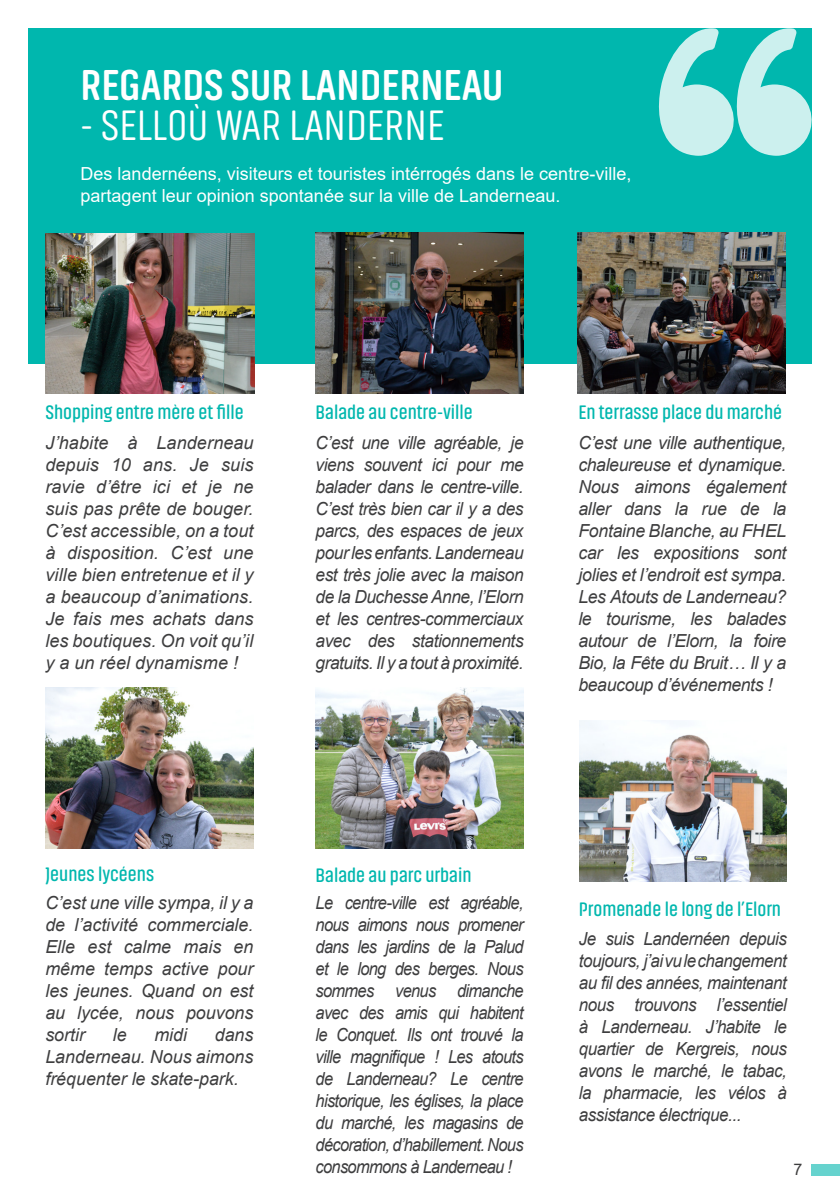
<style>
.page{position:relative;width:840px;height:1191px;background:#fff}
.page>*{position:absolute;margin:0;border:0;box-sizing:border-box;transform-origin:0 0}
.t1{font:700 44px "Akhand Soft";color:#fff}
.t2{font:300 44px "Akhand Soft";color:#fff}
.t3{font:600 20px "Akhand Soft";color:#00b7ae}
.t4{font:italic 18px/22px "Arial";letter-spacing:-.02em;color:#3e3e3f;text-align:justify}
.t5{font:italic 18px/22px "Arial";letter-spacing:-.02em;color:#3e3e3f;text-align:justify;scale:.91 1}
.t6{font:italic 18px/22px "Arial";letter-spacing:-.02em;color:#3e3e3f;text-align:justify;scale:.96 1}
.t7{font:italic 18px/22px "Arial";letter-spacing:-.02em;color:#3e3e3f;text-align:justify;scale:.94 1}
.t8{font:18px/22px "Arial";color:#fff}
.t9{font:16px "Arial";color:#3e3e3f}
</style>
<div class="page">
<div style="left:810px;top:1163px;width:29px;height:12px;background:#66d3ce"></div>
<div style="left:28px;top:28px;width:783px;height:336px;background:#00b7ae"></div>
<img style="left:46px;top:233px;width:208px;height:160px">
<img style="left:45px;top:687px;width:208px;height:161px">
<img style="left:577px;top:232px;width:208px;height:161px">
<img style="left:316px;top:687px;width:207px;height:161px">
<svg style="left:658px;top:28px;width:154px;height:128px"></svg>
<img style="left:579px;top:720px;width:207px;height:161px">
<img style="left:316px;top:232px;width:207px;height:161px">
<p class="t1" style="left:81px;top:62px;width:424px">REGARDS SUR LANDERNEAU</p>
<p class="t2" style="left:81px;top:103px;width:365px">- SELLOÙ WAR LANDERNE</p>
<p class="t8" style="left:81px;top:163px;width:552px">Des landernéens, visiteurs et touristes intérrogés dans le centre-ville, partagent leur opinion spontanée sur la ville de Landerneau.</p>
<p class="t3" style="left:45px;top:402px;width:200px">Shopping entre mère et fille</p>
<p class="t4" style="left:45px;top:432px;width:209px">J’habite à Landerneau depuis 10 ans. Je suis ravie d’être ici et je ne suis pas prête de bouger.<br>C’est accessible, on a tout à disposition. C’est une ville bien entretenue et il y a beaucoup d’animations.<br>Je fais mes achats dans les boutiques. On voit qu’il y a un réel dynamisme !</p>
<p class="t3" style="left:315px;top:402px;width:159px">Balade au centre-ville</p>
<p class="t6" style="left:315px;top:432px;width:218px">C’est une ville agréable, je viens souvent ici pour me balader dans le centre-ville.<br>C’est très bien car il y a des parcs, des espaces de jeux pour les enfants. Landerneau est très jolie avec la maison de la Duchesse Anne, l’Elorn et les centres-commerciaux avec des stationnements gratuits. Il y a tout à proximité.</p>
<p class="t3" style="left:578px;top:402px;width:205px">En terrasse place du marché</p>
<p class="t4" style="left:578px;top:432px;width:209px">C’est une ville authentique, chaleureuse et dynamique.<br>Nous aimons également aller dans la rue de la Fontaine Blanche, au FHEL car les expositions sont jolies et l’endroit est sympa.<br>Les Atouts de Landerneau? le tourisme, les balades autour de l’Elorn, la foire Bio, la Fête du Bruit… Il y a beaucoup d’événements !</p>
<p class="t3" style="left:45px;top:864px;width:110px">Jeunes lycéens</p>
<p class="t4" style="left:45px;top:892px;width:209px">C’est une ville sympa, il y a de l’activité commerciale.<br>Elle est calme mais en même temps active pour les jeunes. Quand on est au lycée, nous pouvons sortir</p>
<p class="t4" style="left:45px;top:1024px;width:209px;text-indent:169px">dans Landerneau. Nous aimons fréquenter le skate-park.</p>
<p class="t4" style="left:113px;top:1024px;width:15px">le</p>
<p class="t4" style="left:154px;top:1024px;width:34px">midi</p>
<p class="t3" style="left:315px;top:864px;width:157px">Balade au parc urbain</p>
<p class="t5" style="left:315px;top:892px;width:230px">Le centre-ville est agréable, nous aimons nous promener dans les jardins de la Palud et le long des berges. Nous sommes venus dimanche avec des amis qui habitent le Conquet. Ils ont trouvé la ville magnifique ! Les atouts de Landerneau? Le centre historique, les églises, la place du marché, les magasins de décoration, d’habillement. Nous consommons à Landerneau !</p>
<p class="t3" style="left:578px;top:899px;width:203px">Promenade le long de l’Elorn</p>
<p class="t7" style="left:578px;top:928px;width:223px">Je suis Landernéen depuis toujours, j’ai vu le changement au fil des années, maintenant nous trouvons l’essentiel à Landerneau. J’habite le quartier de Kergreis, nous avons le marché, le tabac, la pharmacie, les vélos à assistance électrique...</p>
<p class="t9" style="left:793px;top:1158px;width:10px">7</p>
</div>
